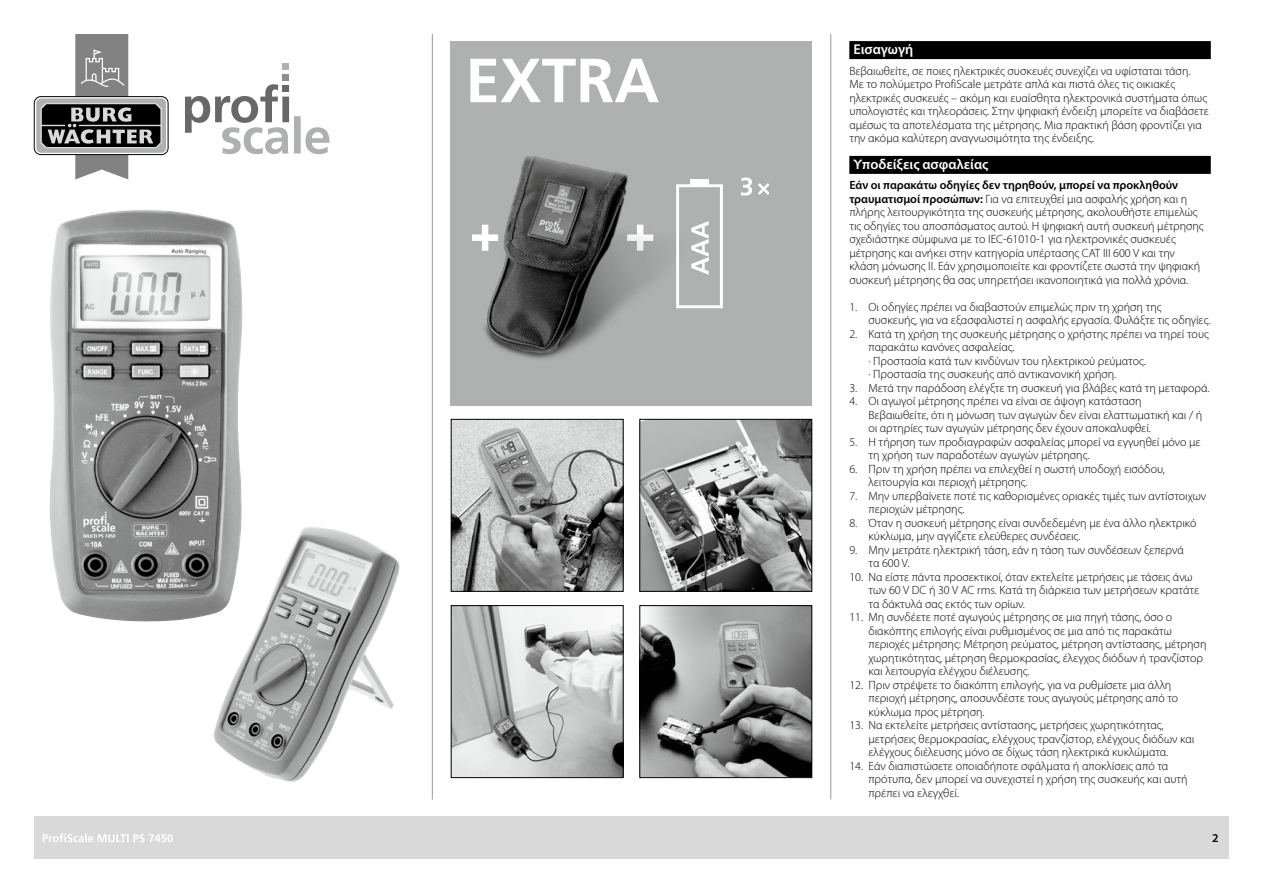
<style>
.page{position:relative;width:1263px;height:893px;background:#fff}
.page>*{position:absolute;margin:0;border:0;box-sizing:border-box;transform-origin:0 0}
.t1{font:600 14.25px "Myriad Pro";color:#fff}
.t2{font:300 12px/13.5px "Myriad Pro";color:#000}
.t3{font:600 12px "Myriad Pro";color:#000}
.s1{font-weight:600}
</style>
<div class="page">
<hr style="left:432px;top:34px;width:1px;height:765px;background:#989898">
<hr style="left:830px;top:34px;width:1px;height:765px;background:#989898">
<div style="left:34px;top:816px;width:1195px;height:43px;background:#d9d9da"></div>
<svg style="left:43px;top:833px;width:130px;height:9px"></svg>
<div style="left:34px;top:96px;width:134px;height:59px;border:1px solid #000;border-radius:7px"></div>
<div style="left:36px;top:98px;width:130px;height:55px;background:#afb0b0;border-radius:5px"></div>
<svg style="left:40px;top:34px;width:122px;height:145px"></svg>
<div style="left:282px;top:75px;width:7px;height:6px;background:#8d8e8d"></div>
<div style="left:282px;top:63px;width:7px;height:7px;background:#afb0b0"></div>
<svg style="left:185px;top:84px;width:145px;height:70px"></svg>
<img style="left:214px;top:527px;width:186px;height:255px">
<img style="left:49px;top:210px;width:194px;height:413px">
<div style="left:849px;top:41px;width:362px;height:18px;background:#000"></div>
<div style="left:849px;top:156px;width:362px;height:18px;background:#000"></div>
<div style="left:451px;top:41px;width:361px;height:364px;background:#afb0b0"></div>
<svg style="left:470px;top:58px;width:189px;height:44px"></svg>
<img style="left:453px;top:607px;width:169px;height:169px">
<div style="left:451px;top:605px;width:173px;height:173px;border:1px solid #000"></div>
<img style="left:453px;top:421px;width:169px;height:169px">
<div style="left:451px;top:419px;width:173px;height:173px;border:1px solid #000"></div>
<img style="left:472px;top:156px;width:222px;height:203px">
<div style="left:676px;top:184px;width:47px;height:124px;border:3px solid #fff"></div>
<div style="left:690px;top:179px;width:19px;height:6px;background:#fff"></div>
<svg style="left:691px;top:221px;width:18px;height:54px"></svg>
<svg style="left:741px;top:178px;width:28px;height:18px"></svg>
<img style="left:641px;top:607px;width:169px;height:169px">
<div style="left:639px;top:605px;width:173px;height:173px;border:1px solid #000"></div>
<img style="left:641px;top:421px;width:169px;height:169px">
<div style="left:639px;top:419px;width:173px;height:173px;border:1px solid #000"></div>
<p class="t1" style="left:853px;top:42px;width:61px">Εισαγωγή</p>
<p class="t2" style="left:849px;top:64px;width:361px">Βεβαιωθείτε, σε ποιες ηλεκτρικές συσκευές συνεχίζει να υφίσταται τάση.<br>Με το πολύμετρο ProfiScale μετράτε απλά και πιστά όλες τις οικιακές ηλεκτρικές συσκευές – ακόμη και ευαίσθητα ηλεκτρονικά συστήματα όπως υπολογιστές και τηλεοράσεις. Στην ψηφιακή ένδειξη μπορείτε να διαβάσετε αμέσως τα αποτελέσματα της μέτρησης. Μια πρακτική βάση φροντίζει για την ακόμα καλύτερη αναγνωσιμότητα της ένδειξης.</p>
<p class="t1" style="left:853px;top:156px;width:136px">Υποδείξεις ασφαλείας</p>
<p class="t2" style="left:849px;top:179px;width:356px"><span class="s1">Εάν οι παρακάτω οδηγίες δεν τηρηθούν, μπορεί να προκληθούν τραυματισμοί προσώπων:</span> Για να επιτευχθεί μια ασφαλής χρήση και η πλήρης λειτουργικότητα της συσκευής μέτρησης, ακολουθήστε επιμελώς τις οδηγίες του αποσπάσματος αυτού. Η ψηφιακή αυτή συσκευή μέτρησης σχεδιάστηκε σύμφωνα με το IEC-61010-1 για ηλεκτρονικές συσκευές μέτρησης και ανήκει στην κατηγορία υπέρτασης CAT III 600 V και την κλάση μόνωσης II. Εάν χρησιμοποιείτε και φροντίζετε σωστά την ψηφιακή συσκευή μέτρησης θα σας υπηρετήσει ικανοποιητικά για πολλά χρόνια.</p>
<p class="t2" style="left:868px;top:300px;width:343px;text-indent:-19px">1. Οι οδηγίες πρέπει να διαβαστούν επιμελώς πριν τη χρήση της συσκευής, για να εξασφαλιστεί η ασφαλής εργασία. Φυλάξτε τις οδηγίες.</p>
<p class="t2" style="left:868px;top:327px;width:342px;text-indent:-19px">2. Κατά τη χρήση της συσκευής μέτρησης ο χρήστης πρέπει να τηρεί τους παρακάτω κανόνες ασφαλείας.<br>· Προστασία κατά των κινδύνων του ηλεκτρικού ρεύματος.<br>· Προστασία της συσκευής από αντικανονική χρήση.</p>
<p class="t2" style="left:849px;top:381px;width:362px">3. Μετά την παράδοση ελέγξτε τη συσκευή για βλάβες κατά τη μεταφορά.</p>
<p class="t2" style="left:868px;top:395px;width:335px;text-indent:-19px">4. Οι αγωγοί μέτρησης πρέπει να είναι σε άψογη κατάσταση<br>Βεβαιωθείτε, ότι η μόνωση των αγωγών δεν είναι ελαττωματική και / ή οι αρτηρίες των αγωγών μέτρησης δεν έχουν αποκαλυφθεί.</p>
<p class="t2" style="left:868px;top:435px;width:334px;text-indent:-19px">5. Η τήρηση των προδιαγραφών ασφαλείας μπορεί να εγγυηθεί μόνο με τη χρήση των παραδοτέων αγωγών μέτρησης.</p>
<p class="t2" style="left:868px;top:462px;width:298px;text-indent:-19px">6. Πριν τη χρήση πρέπει να επιλεχθεί η σωστή υποδοχή εισόδου, λειτουργία και περιοχή μέτρησης.</p>
<p class="t2" style="left:868px;top:489px;width:339px;text-indent:-19px">7. Μην υπερβαίνετε ποτέ τις καθορισμένες οριακές τιμές των αντίστοιχων περιοχών μέτρησης.</p>
<p class="t2" style="left:868px;top:516px;width:330px;text-indent:-19px">8. Όταν η συσκευή μέτρησης είναι συνδεδεμένη με ένα άλλο ηλεκτρικό κύκλωμα, μην αγγίζετε ελεύθερες συνδέσεις.</p>
<p class="t2" style="left:868px;top:543px;width:317px;text-indent:-19px">9. Μην μετράτε ηλεκτρική τάση, εάν η τάση των συνδέσεων ξεπερνά τα 600 V.</p>
<p class="t2" style="left:868px;top:570px;width:332px;text-indent:-19px">10. Να είστε πάντα προσεκτικοί, όταν εκτελείτε μετρήσεις με τάσεις άνω των 60 V DC ή 30 V AC rms. Κατά τη διάρκεια των μετρήσεων κρατάτε τα δάκτυλά σας εκτός των ορίων.</p>
<p class="t2" style="left:868px;top:611px;width:339px;text-indent:-19px">11. Μη συνδέετε ποτέ αγωγούς μέτρησης σε μια πηγή τάσης, όσο ο διακόπτης επιλογής είναι ρυθμισμένος σε μια από τις παρακάτω περιοχές μέτρησης: Μέτρηση ρεύματος, μέτρηση αντίστασης, μέτρηση χωρητικότητας, μέτρηση θερμοκρασίας, έλεγχος διόδων ή τρανζίστορ και λειτουργία ελέγχου διέλευσης.</p>
<p class="t2" style="left:868px;top:678px;width:311px;text-indent:-19px">12. Πριν στρέψετε το διακόπτη επιλογής, για να ρυθμίσετε μια άλλη περιοχή μέτρησης, αποσυνδέστε τους αγωγούς μέτρησης από το κύκλωμα προς μέτρηση.</p>
<p class="t2" style="left:868px;top:719px;width:327px;text-indent:-19px">13. Να εκτελείτε μετρήσεις αντίστασης, μετρήσεις χωρητικότητας, μετρήσεις θερμοκρασίας, ελέγχους τρανζίστορ, ελέγχους διόδων και ελέγχους διέλευσης μόνο σε δίχως τάση ηλεκτρικά κυκλώματα.</p>
<p class="t2" style="left:868px;top:759px;width:321px;text-indent:-19px">14. Εάν διαπιστώσετε οποιαδήποτε σφάλματα ή αποκλίσεις από τα πρότυπα, δεν μπορεί να συνεχιστεί η χρήση της συσκευής και αυτή πρέπει να ελεγχθεί.</p>
<p class="t3" style="left:1212px;top:831px;width:8px">2</p>
</div>
